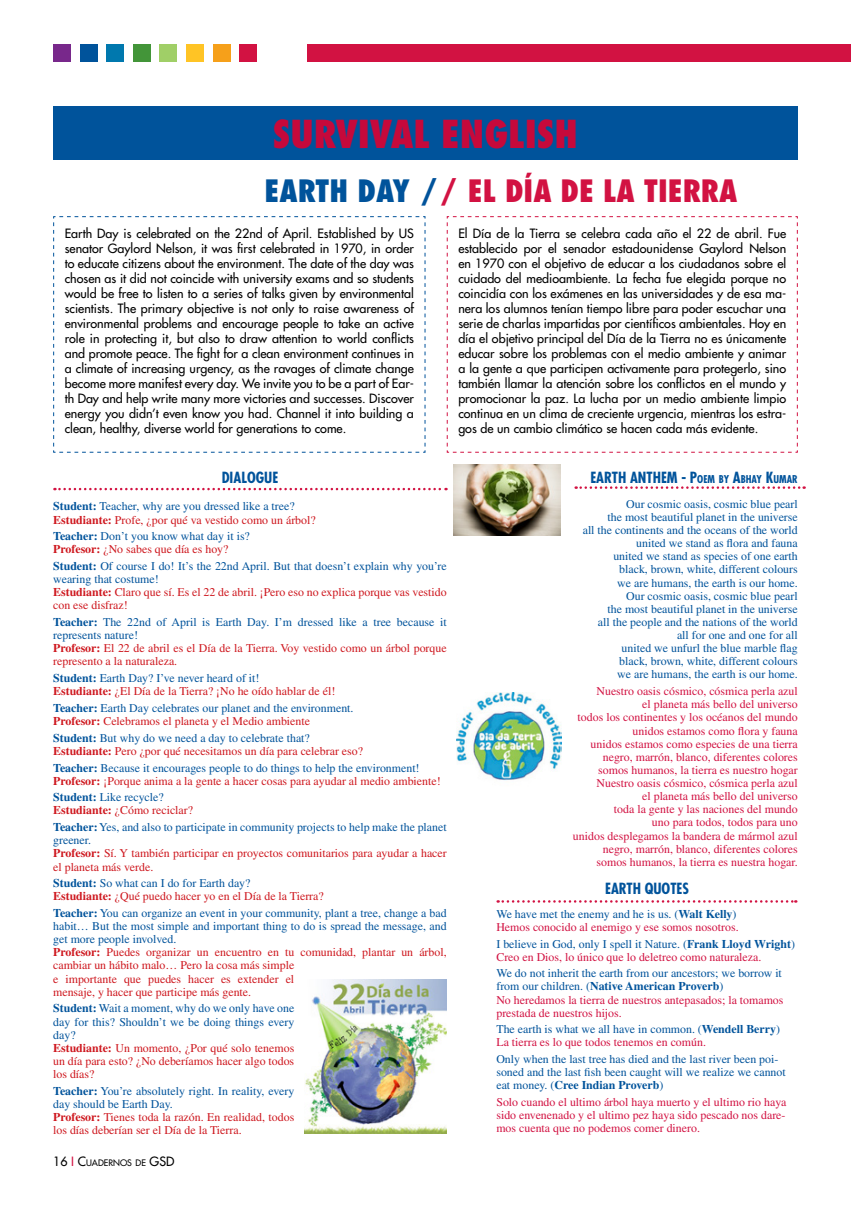
<style>
.page{position:relative;width:851px;height:1205px;background:#fff}
.page>*{position:absolute;margin:0;border:0;box-sizing:border-box;transform-origin:0 0}
.t1{font:800 condensed 37.5px "Futura Std";color:#c6093b}
.t2{font:800 condensed 30px "Futura Std";color:#d21242}
.t3{font:700 condensed 15px "Futura Std";color:#00539b}
.t4{font:500 12.5px/15px "Futura Std";color:#000;text-align:justify}
.t5{font:11.88px/13.1px "Times LT Std";color:#ce171e}
.t6{font:11.88px/13.1px "Times LT Std";color:#d21242}
.t7{font:11.88px/13.1px "Times LT Std";color:#00539b}
.t8{font:700 condensed 10.5px "Futura Std";color:#00539b}
.t9{font:500 8.75px "Futura Std";color:#000}
.s1{color:#00539b}
.s2{font-weight:700}
.s3{font-weight:700;color:#ce171e}
.s4{color:#ce171e}
.s5{font-weight:700;color:#00539b}
.s6{font-size:15px}
.s7{font-size:12.5px}
.s8{font-size:12.5px;color:#d21242}
</style>
<div class="page">
<div style="left:53px;top:44px;width:18px;height:18px;background:#78288b"></div>
<div style="left:80px;top:44px;width:17px;height:18px;background:#00539b"></div>
<div style="left:106px;top:44px;width:18px;height:18px;background:#0078ae"></div>
<div style="left:133px;top:44px;width:18px;height:18px;background:#439539"></div>
<div style="left:159px;top:44px;width:18px;height:18px;background:#a0cf67"></div>
<div style="left:186px;top:44px;width:18px;height:18px;background:#ffc425"></div>
<div style="left:213px;top:44px;width:17px;height:18px;background:#f6a01a"></div>
<div style="left:239px;top:44px;width:18px;height:18px;background:#d21242"></div>
<div style="left:307px;top:44px;width:543px;height:18px;background:#d21242"></div>
<div style="left:53px;top:106px;width:744px;height:53px;background:#00539b"></div>
<svg style="left:53px;top:216px;width:373px;height:237px"></svg>
<svg style="left:446px;top:216px;width:352px;height:237px"></svg>
<svg style="left:54px;top:488px;width:392px;height:2px"></svg>
<svg style="left:497px;top:900px;width:299px;height:3px"></svg>
<svg style="left:575px;top:486px;width:229px;height:3px"></svg>
<img style="left:454px;top:464px;width:106px;height:72px">
<img style="left:305px;top:980px;width:141px;height:153px">
<img style="left:456px;top:693px;width:105px;height:88px">
<h1 class="t1" style="left:273px;top:111px;width:306px">SURVIVAL ENGLISH</h1>
<h2 class="t2" style="left:264px;top:172px;width:474px"><span class="s1">EARTH DAY /</span>/ EL DÍA DE LA TIERRA</h2>
<p class="t4" style="left:65px;top:226px;width:350px">Earth Day is celebrated on the 22nd of April. Established by US senator Gaylord Nelson, it was first celebrated in 1970, in order to educate citizens about the environment. The date of the day was chosen as it did not coincide with university exams and so students would be free to listen to a series of talks given by environmental scientists. The primary objective is not only to raise awareness of environmental problems and encourage people to take an active role in protecting it, but also to draw attention to world conflicts and promote peace. The fight for a clean environment continues in a climate of increasing urgency, as the ravages of climate change become more manifest every day. We invite you to be a part of Ear&shy;th Day and help write many more victories and successes. Discover energy you didn’t even know you had. Channel it into building a clean, healthy, diverse world for generations to come.</p>
<p class="t4" style="left:458px;top:226px;width:329px">El Día de la Tierra se celebra cada año el 22 de abril. Fue establecido por el senador estadounidense Gaylord Nelson en 1970 con el objetivo de educar a los ciudadanos sobre el cuidado del medioambiente. La fecha fue elegida porque no coincidía con los exámenes en las universidades y de esa ma&shy;nera los alumnos tenían tiempo libre para poder escuchar una serie de charlas impartidas por científicos ambientales. Hoy en día el objetivo principal del Día de la Tierra no es únicamente educar sobre los problemas con el medio ambiente y animar a la gente a que participen activamente para protegerlo, sino también llamar la atención sobre los conflictos en el mundo y promocionar la paz. La lucha por un medio ambiente limpio continua en un clima de creciente urgencia, mientras los estra&shy;gos de un cambio climático se hacen cada más evidente.</p>
<p class="t3" style="left:222px;top:468px;width:58px">DIALOGUE</p>
<p class="t7" style="left:53px;top:500px;width:264px"><span class="s2">Student:</span> Teacher, why are you dressed like a tree?<br><span class="s3">Estudiante:</span> <span class="s4">Profe, ¿por qué va vestido como un árbol?</span></p>
<p class="t7" style="left:53px;top:529px;width:198px"><span class="s2">Teacher:</span> Don’t you know what day it is?<br><span class="s3">Profesor:</span> <span class="s4">¿No sabes que día es hoy?</span></p>
<p class="t7" style="left:53px;top:559px;width:395px"><span class="s2">Student:</span> Of course I do! It’s the 22nd April. But that doesn’t explain why you’re wearing that costume!<br><span class="s3">Estudiante:</span> <span class="s4">Claro que sí. Es el 22 de abril. ¡Pero eso no explica porque vas vestido con ese disfraz!</span></p>
<p class="t5" style="left:53px;top:615px;width:395px"><span class="s5">Teacher:</span> <span class="s1">The 22nd of April is Earth Day. I’m dressed like a tree because it represents nature!<br></span><span class="s2">Profesor:</span> El 22 de abril es el Día de la Tierra. Voy vestido como un árbol porque represento a la naturaleza.</p>
<p class="t5" style="left:53px;top:671px;width:283px"><span class="s5">Student:</span> <span class="s1">Earth Day? I’ve never heard of it!<br></span><span class="s2">Estudiante:</span> ¿El Día de la Tierra? ¡No he oído hablar de él!</p>
<p class="t7" style="left:53px;top:701px;width:302px"><span class="s2">Teacher:</span> Earth Day celebrates our planet and the environment.<br><span class="s3">Profesor:</span> <span class="s4">Celebramos el planeta y el Medio ambiente</span></p>
<p class="t5" style="left:53px;top:731px;width:311px"><span class="s5">Student:</span> <span class="s1">But why do we need a day to celebrate that?<br></span><span class="s2">Estudiante:</span> Pero ¿por qué necesitamos un día para celebrar eso?</p>
<p class="t5" style="left:53px;top:761px;width:389px"><span class="s5">Teacher:</span> <span class="s1">Because it encourages people to do things to help the environment!<br></span><span class="s2">Profesor:</span> ¡Porque anima a la gente a hacer cosas para ayudar al medio ambiente!</p>
<p class="t5" style="left:53px;top:791px;width:141px"><span class="s5">Student:</span> <span class="s1">Like recycle?<br></span><span class="s2">Estudiante:</span> ¿Cómo reciclar?</p>
<p class="t5" style="left:53px;top:820px;width:395px"><span class="s5">Teacher:</span> <span class="s1">Yes, and also to participate in community projects to help make the planet greener.<br></span><span class="s2">Profesor:</span> Sí. Y también participar en proyectos comunitarios para ayudar a hacer el planeta más verde.</p>
<p class="t5" style="left:53px;top:876px;width:272px"><span class="s5">Student:</span> <span class="s1">So what can I do for Earth day?<br></span><span class="s2">Estudiante:</span> ¿Qué puedo hacer yo en el Día de la Tierra?</p>
<p class="t5" style="left:53px;top:906px;width:395px"><span class="s5">Teacher:</span> <span class="s1">You can organize an event in your community, plant a tree, change a bad habit… But the most simple and important thing to do is spread the message, and get more people involved.<br></span><span class="s2">Profesor:</span> Puedes organizar un encuentro en tu comunidad, plantar un árbol, cambiar un hábito malo… Pero la cosa más simple<br>e importante que puedes hacer es extender el<br>mensaje, y hacer que participe más gente.</p>
<p class="t5" style="left:53px;top:1002px;width:242px"><span class="s5">Student:</span> <span class="s1">Wait a moment, why do we only have one day for this? Shouldn’t we be doing things every day?<br></span><span class="s2">Estudiante:</span> Un momento, ¿Por qué solo tenemos un día para esto? ¿No deberíamos hacer algo todos los días?</p>
<p class="t5" style="left:53px;top:1084px;width:242px"><span class="s5">Teacher:</span> <span class="s1">You’re absolutely right. In reality, every day should be Earth Day.<br></span><span class="s2">Profesor:</span> Tienes toda la razón. En realidad, todos los días deberían ser el Día de la Tierra.</p>
<p class="t8" style="left:590px;top:472px;width:209px"><span class="s6">EARTH ANTHEM -</span> <span class="s6">P</span>OEM BY <span class="s6">A</span>BHAY <span class="s6">K</span>UMAR</p>
<p class="t7" style="left:582px;top:497px;width:216px;text-align:right">Our cosmic oasis, cosmic blue pearl<br>the most beautiful planet in the universe<br>all the continents and the oceans of the world united we stand as flora and fauna<br>united we stand as species of one earth black, brown, white, different colours<br>we are humans, the earth is our home.<br>Our cosmic oasis, cosmic blue pearl<br>the most beautiful planet in the universe<br>all the people and the nations of the world<br>all for one and one for all<br>united we unfurl the blue marble flag<br>black, brown, white, different colours<br>we are humans, the earth is our home.</p>
<p class="t6" style="left:573px;top:684px;width:226px;text-align:right">Nuestro oasis cósmico, cósmica perla azul<br>el planeta más bello del universo<br>todos los continentes y los océanos del mundo unidos estamos como flora y fauna<br>unidos estamos como especies de una tierra negro, marrón, blanco, diferentes colores somos humanos, la tierra es nuestro hogar Nuestro oasis cósmico, cósmica perla azul<br>el planeta más bello del universo<br>toda la gente y las naciones del mundo<br>uno para todos, todos para uno<br>unidos desplegamos la bandera de mármol azul negro, marrón, blanco, diferentes colores somos humanos, la tierra es nuestra hogar.</p>
<p class="t3" style="left:605px;top:879px;width:85px">EARTH QUOTES</p>
<p class="t6" style="left:496px;top:907px;width:244px"><span class="s1">We have met the enemy and he is us. (</span><span class="s5">Walt Kelly</span><span class="s1">)<br></span>Hemos conocido al enemigo y ese somos nosotros.</p>
<p class="t6" style="left:496px;top:937px;width:300px"><span class="s1">I believe in God, only I spell it Nature. (</span><span class="s5">Frank Lloyd Wright</span><span class="s1">)<br></span>Creo en Dios, lo único que lo deletreo como naturaleza.</p>
<p class="t6" style="left:496px;top:966px;width:288px"><span class="s1">We do not inherit the earth from our ancestors; we borrow it from our children. (</span><span class="s5">Native American Proverb</span><span class="s1">)<br></span>No heredamos la tierra de nuestros antepasados; la tomamos prestada de nuestros hijos.</p>
<p class="t6" style="left:496px;top:1023px;width:285px"><span class="s1">The earth is what we all have in common. (</span><span class="s5">Wendell Berry</span><span class="s1">)<br></span>La tierra es lo que todos tenemos en común.</p>
<p class="t7" style="left:496px;top:1052px;width:291px">Only when the last tree has died and the last river been poi&shy;soned and the last fish been caught will we realize we cannot eat money. (<span class="s2">Cree Indian Proverb</span>)</p>
<p class="t6" style="left:496px;top:1095px;width:291px;text-align:justify">Solo cuando el ultimo árbol haya muerto y el ultimo rio haya sido envenenado y el ultimo pez haya sido pescado nos dare&shy;mos cuenta que no podemos comer dinero.</p>
<p class="t9" style="left:53px;top:1157px;width:123px"><span class="s7">16</span> <span class="s8">I</span> <span class="s7">C</span>UADERNOS DE <span class="s7">GSD</span></p>
</div>
